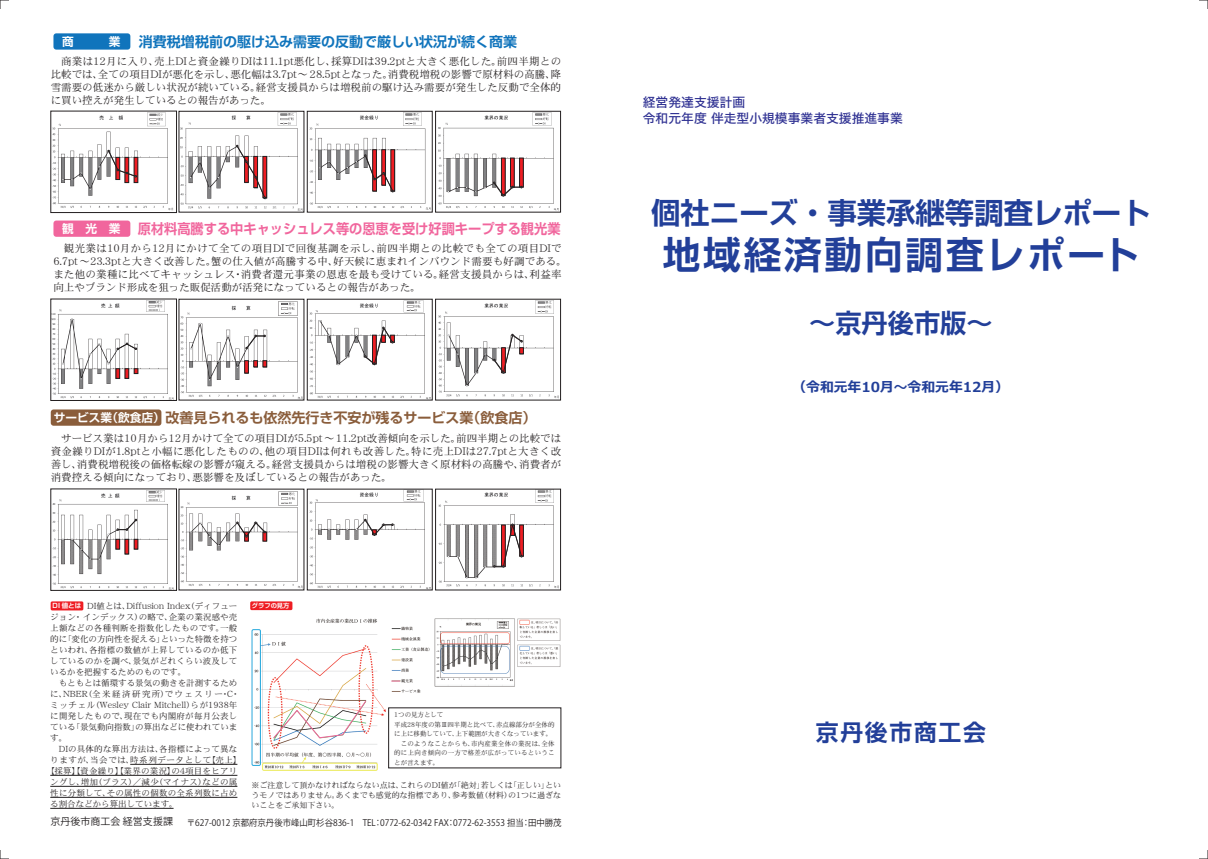
<style>
.page{position:relative;width:1208px;height:859px;background:#fff}
.page>*{position:absolute;margin:0;border:0;box-sizing:border-box;transform-origin:0 0}
.t1{font:700 37.6px "Shin Go Pro De";letter-spacing:.075em;color:#223f99}
.t2{font:700 29.4px "Shin Go Pro De";color:#223f99}
.t3{font:700 26.2px "Shin Go Pro De";color:#223f99}
.t4{font:700 22.8px "Shin Go Pro De";letter-spacing:.075em;color:#223f99}
.t5{font:700 14px "Shin Go Pro De";color:#f1669d;scale:.94 1}
.t6{font:700 14px "Shin Go Pro De";color:#8a5d3b}
.t7{font:700 14px "Shin Go Pro De";color:#1074bc}
.t8{font:700 13.8px "Meiryo";color:#223f99}
.t9{font:12.8px/16px "Hira Kaku Std W5";color:#2e3092}
.t10{font:10.5px/13px "DFPHS Mincho CID W3";color:#231f20;text-align:justify}
.t11{font:10px "Koz Go Pro";color:#231f20}
.t12{font:9px "Koz Go Pro";color:#231f20;scale:.93 1}
.t13{font:8.5px "DFPHS Mincho CID W3";letter-spacing:.025em;color:#231f20}
.t14{font:8.5px "DFPHS Mincho CID W3";color:#231f20}
.t15{font:8.5px "DFPHS Mincho CID W3";letter-spacing:.17em;color:#231f20}
.t16{font:8.5px "DFPHS Mincho CID W3";letter-spacing:.065em;color:#231f20}
.t17{font:8px/10px "DFPHS Mincho CID W3";letter-spacing:.005em;color:#231f20;text-align:justify}
.t18{font:6.6px/9.5px "DFPHS Mincho CID W3";letter-spacing:.01em;color:#231f20}
.t19{font:700 6.5px "Shin Go Pro De";color:#fff}
.t20{font:700 6.3px "Shin Go Pro De";color:#fff}
.s1{font-size:11.7px;color:#fff}
</style>
<div class="page">
<img style="left:251px;top:618px;width:179px;height:153px">
<svg style="left:273px;top:700px;width:93px;height:39px"></svg>
<svg style="left:0;top:850px;width:9px;height:9px"></svg>
<svg style="left:0;top:0;width:9px;height:9px"></svg>
<svg style="left:1199px;top:0;width:9px;height:9px"></svg>
<svg style="left:1199px;top:850px;width:9px;height:9px"></svg>
<div style="left:53px;top:33px;width:77px;height:17px;background:#1074bc;border-radius:3px"></div>
<img style="left:52px;top:113px;width:122px;height:98px">
<div style="left:50px;top:111px;width:127px;height:102px;border:1px solid #231f20"></div>
<img style="left:181px;top:113px;width:121px;height:97px">
<img style="left:309px;top:113px;width:121px;height:97px">
<div style="left:307px;top:111px;width:125px;height:101px;border:1px solid #231f20"></div>
<img style="left:438px;top:113px;width:121px;height:97px">
<div style="left:435px;top:111px;width:126px;height:101px;border:1px solid #231f20"></div>
<div style="left:53px;top:221px;width:77px;height:16px;background:#f1669d;border-radius:3px"></div>
<img style="left:52px;top:301px;width:122px;height:98px">
<div style="left:50px;top:299px;width:127px;height:102px;border:1px solid #231f20"></div>
<img style="left:181px;top:301px;width:121px;height:97px">
<img style="left:309px;top:301px;width:121px;height:97px">
<img style="left:438px;top:301px;width:121px;height:97px">
<div style="left:435px;top:299px;width:126px;height:101px;border:1px solid #231f20"></div>
<div style="left:51px;top:409px;width:110px;height:17px;background:#8a5d3b;border-radius:3px"></div>
<img style="left:52px;top:491px;width:122px;height:98px">
<div style="left:50px;top:489px;width:127px;height:102px;border:1px solid #231f20"></div>
<img style="left:181px;top:491px;width:121px;height:97px">
<img style="left:309px;top:491px;width:121px;height:97px">
<img style="left:438px;top:491px;width:121px;height:97px">
<div style="left:435px;top:489px;width:126px;height:101px;border:1px solid #231f20"></div>
<svg style="left:134px;top:157px;width:4px;height:26px"></svg>
<svg style="left:125px;top:177px;width:4px;height:6px"></svg>
<svg style="left:116px;top:177px;width:4px;height:3px"></svg>
<hr style="left:263px;top:156px;width:4px;height:42px;background:#3c2224">
<svg style="left:134px;top:539px;width:4px;height:10px"></svg>
<svg style="left:116px;top:539px;width:4px;height:10px"></svg>
<svg style="left:125px;top:539px;width:4px;height:15px"></svg>
<svg style="left:522px;top:525px;width:1px;height:31px"></svg>
<hr style="left:130px;top:764px;width:107px;height:1px;background:#231f20">
<hr style="left:50px;top:775px;width:187px;height:1px;background:#231f20">
<hr style="left:50px;top:786px;width:187px;height:1px;background:#231f20">
<hr style="left:50px;top:797px;width:187px;height:1px;background:#231f20">
<hr style="left:50px;top:808px;width:124px;height:1px;background:#231f20">
<img style="left:434px;top:618px;width:127px;height:69px">
<div style="left:51px;top:601px;width:32px;height:9px;background:#ee1d23;border-radius:2px"></div>
<div style="left:250px;top:601px;width:42px;height:9px;background:#ee1d23;border-radius:2px"></div>
<svg style="left:116px;top:369px;width:22px;height:9px"></svg>
<svg style="left:253px;top:360px;width:14px;height:7px"></svg>
<svg style="left:244px;top:360px;width:4px;height:13px"></svg>
<svg style="left:364px;top:519px;width:29px;height:17px"></svg>
<svg style="left:108px;top:150px;width:29px;height:27px"></svg>
<svg style="left:236px;top:145px;width:30px;height:54px"></svg>
<svg style="left:381px;top:150px;width:5px;height:5px"></svg>
<svg style="left:391px;top:150px;width:4px;height:41px"></svg>
<svg style="left:372px;top:150px;width:4px;height:5px"></svg>
<svg style="left:364px;top:155px;width:29px;height:37px"></svg>
<svg style="left:510px;top:158px;width:4px;height:24px"></svg>
<svg style="left:519px;top:158px;width:4px;height:29px"></svg>
<svg style="left:501px;top:158px;width:4px;height:24px"></svg>
<svg style="left:493px;top:182px;width:29px;height:14px"></svg>
<svg style="left:117px;top:343px;width:20px;height:7px"></svg>
<svg style="left:246px;top:335px;width:19px;height:14px"></svg>
<svg style="left:364px;top:326px;width:30px;height:39px"></svg>
<svg style="left:493px;top:334px;width:30px;height:40px"></svg>
<svg style="left:117px;top:519px;width:20px;height:11px"></svg>
<svg style="left:236px;top:522px;width:31px;height:19px"></svg>
<svg style="left:493px;top:522px;width:29px;height:45px"></svg>
<h3 class="t7" style="left:139px;top:30px;width:379px">消費税増税前の駆け込み需要の反動で厳しい状況が続く商業</h3>
<p class="t10" style="left:51px;top:54px;width:512px">　商業は12月に入り、売上DIと資金繰りDIは11.1pt悪化し、採算DIは39.2ptと大きく悪化した。前四半期との比較では、全ての項目DIが悪化を示し、悪化幅は3.7pt～28.5ptとなった。消費税増税の影響で原材料の高騰、降雪需要の低迷から厳しい状況が続いている。経営支援員からは増税前の駆け込み需要が発生した反動で全体的に買い控えが発生しているとの報告があった。</p>
<h3 class="t5" style="left:62px;top:217px;width:532px"><span class="s1">観　光　業</span> 原材料高騰する中キャッシュレス等の恩恵を受け好調キープする観光業</h3>
<p class="t10" style="left:53px;top:241px;width:515px;text-align:left">　観光業は10月から12月にかけて全ての項目DIで回復基調を示し、前四半期との比較でも全ての項目DIで6.7pt～23.3ptと大きく改善した。蟹の仕入値が高騰する中、好天候に恵まれインバウンド需要も好調である。また他の業種に比べてキャッシュレス・消費者還元事業の恩恵を最も受けている。経営支援員からは、利益率向上やブランド形成を狙った販促活動が活発になっているとの報告があった。</p>
<h3 class="t6" style="left:54px;top:406px;width:484px"><span class="s1">サービス業（飲食店）</span>改善見られるも依然先行き不安が残るサービス業（飲食店）</h3>
<p class="t10" style="left:51px;top:432px;width:512px">　サービス業は10月から12月かけて全ての項目DIが5.5pt～11.2pt改善傾向を示した。前四半期との比較では資金繰りDIが1.8ptと小幅に悪化したものの、他の項目DIは何れも改善した。特に売上DIは27.7ptと大きく改善し、消費税増税後の価格転嫁の影響が窺える。経営支援員からは増税の影響大きく原材料の高騰や、消費者が消費控える傾向になっており、悪影響を及ぼしているとの報告があった。</p>
<p class="t14" style="left:50px;top:602px;width:189px">　　　　 DI値とは、Diffusion Index（ディフュー</p>
<p class="t13" style="left:50px;top:613px;width:189px">ジョン・ インデックス）の略で、企業の業況感や売</p>
<p class="t13" style="left:50px;top:624px;width:189px">上額などの各種判断を指数化したものです。一般</p>
<p class="t14" style="left:50px;top:635px;width:189px">的に「変化の方向性を捉える」といった特徴を持つ</p>
<p class="t13" style="left:50px;top:646px;width:189px">といわれ、各指標の数値が上昇しているのか低下</p>
<p class="t13" style="left:50px;top:657px;width:189px">しているのかを調べ、景気がどれくらい波及して</p>
<p class="t14" style="left:50px;top:668px;width:138px">いるかを把握するためのものです。</p>
<p class="t14" style="left:50px;top:679px;width:189px">　もともとは循環する景気の動きを計測するため</p>
<p class="t15" style="left:50px;top:690px;width:191px">に、NBER（全米経済研究所）でウェスリー・C・</p>
<p class="t14" style="left:50px;top:701px;width:189px">ミッチェル（Wesley Clair Mitchell）らが1938年</p>
<p class="t13" style="left:50px;top:712px;width:189px">に開発したもので、現在でも内閣府が毎月公表し</p>
<p class="t14" style="left:50px;top:723px;width:189px">ている「景気動向指数」の算出などに使われていま</p>
<p class="t13" style="left:50px;top:734px;width:18px">す。</p>
<p class="t13" style="left:50px;top:745px;width:189px">　DIの具体的な算出方法は、各指標によって異な</p>
<p class="t16" style="left:50px;top:756px;width:193px">りますが、当会では、時系列データとして【売上】</p>
<p class="t13" style="left:46px;top:767px;width:193px">【採算】【資金繰り】【業界の業況】の4項目をヒアリ</p>
<p class="t13" style="left:50px;top:778px;width:189px">ングし、増加（プラス）／減少（マイナス）などの属</p>
<p class="t13" style="left:50px;top:789px;width:189px">性に分類して、その属性の個数の全系列数に占め</p>
<p class="t14" style="left:50px;top:800px;width:129px">る割合などから算出しています。</p>
<p class="t19" style="left:52px;top:601px;width:30px">DI 値とは</p>
<p class="t20" style="left:252px;top:600px;width:39px">グラフの見方</p>
<p class="t18" style="left:394px;top:710px;width:162px">1つの見方として<br>平成28年度の第Ⅲ四半期と比べて、赤点線部分が全体的に上に移動していて、上下範囲が大きくなっています。　このようなことからも、市内産業全体の業況は、全体的に上向き傾向の一方で格差が広がっているということが言えます。</p>
<p class="t17" style="left:251px;top:780px;width:311px">※ご注意して頂かなければならない点は、これらのDI値が「絶対」若しくは「正しい」というモノではありません。あくまでも感覚的な指標であり、参考数値（材料）の1つに過ぎないことをご承知下さい。</p>
<p class="t11" style="left:51px;top:815px;width:124px">京丹後市商工会 経営支援課</p>
<p class="t12" style="left:187px;top:817px;width:404px">〒627-0012 京都府京丹後市峰山町杉谷836-1　TEL：0772-62-0342 FAX：0772-62-3553 担当：田中勝茂</p>
<p class="t9" style="left:643px;top:94px;width:261px">経営発達支援計画<br>令和元年度 伴走型小規模事業者支援推進事業</p>
<h2 class="t2" style="left:651px;top:189px;width:501px">個社ニーズ・事業承継等調査レポート</h2>
<h1 class="t1" style="left:662px;top:224px;width:478px">地域経済動向調査レポート</h1>
<h3 class="t3" style="left:809px;top:301px;width:185px">～京丹後市版～</h3>
<h3 class="t8" style="left:792px;top:377px;width:218px">（令和元年10月～令和元年12月）</h3>
<h3 class="t4" style="left:816px;top:713px;width:172px">京丹後市商工会</h3>
</div>
